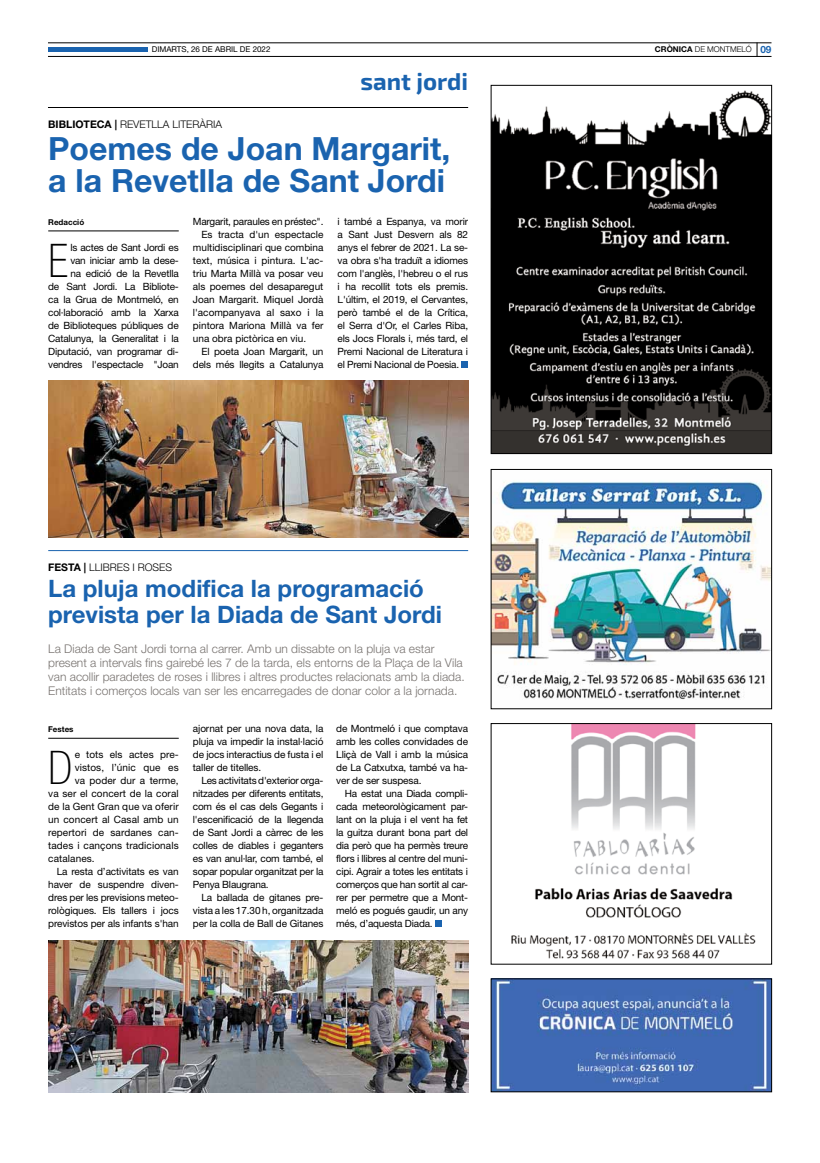
<style>
.page{position:relative;width:820px;height:1163px;background:#fff}
.page>*{position:absolute;margin:0;border:0;box-sizing:border-box;transform-origin:0 0}
.t1{font:100 condensed 46.4px "Helvetica Neue LT Std";color:#000}
.t2{font:700 32px/32px "Helvetica Neue LT Std";color:#1a63af}
.t3{font:700 24px/26px "Helvetica Neue LT Std";color:#1a63af}
.t4{font:700 24px "Exo 2";color:#1a63af}
.t5{font:300 12px/14px "Helvetica Neue LT Std";color:#787370}
.t6{font:300 10.5px "Helvetica Neue LT Std";color:#000}
.t7{font:10px/13px "Helvetica Neue LT Std";letter-spacing:-.01em;color:#000;text-align:justify}
.t8{font:10px "Helvetica Neue LT Std";letter-spacing:.01em;color:#000}
.t9{font:8px "Helvetica Neue LT Std";color:#000}
.t10{font:300 8px "Helvetica Neue LT Std";color:#000}
.t11{font:700 8px "Helvetica Neue LT Std";color:#000}
.s1{font-weight:700}
.s2{font-weight:700;font-size:10px;color:#1a63af}
</style>
<div class="page">
<img style="left:492px;top:90px;width:277px;height:362px">
<div style="left:490px;top:85px;width:281px;height:369px;border:1px solid #000"></div>
<img style="left:492px;top:980px;width:277px;height:109px">
<img style="left:511px;top:725px;width:245px;height:234px">
<img style="left:492px;top:481px;width:277px;height:219px">
<div style="left:490px;top:469px;width:281px;height:240px;border:1px solid #000"></div>
<hr style="left:48px;top:47px;width:99px;height:4px;background:#1a63af">
<svg style="left:756px;top:44px;width:1px;height:12px"></svg>
<hr style="left:48px;top:43px;width:723px;height:1px;background:#000">
<hr style="left:48px;top:56px;width:723px;height:1px;background:#000">
<hr style="left:48px;top:107px;width:420px;height:1px;background:#000">
<hr style="left:48px;top:550px;width:420px;height:1px;background:#1a63af">
<img style="left:48px;top:381px;width:420px;height:156px">
<img style="left:48px;top:940px;width:420px;height:151px">
<hr style="left:48px;top:230px;width:131px;height:1px;background:#000">
<div style="left:461px;top:361px;width:7px;height:7px;background:#1a63af"></div>
<hr style="left:48px;top:737px;width:131px;height:1px;background:#000">
<div style="left:435px;top:920px;width:7px;height:7px;background:#1a63af"></div>
<p class="t9" style="left:152px;top:45px;width:120px">DIMARTS, 26 DE ABRIL DE 2022</p>
<p class="t10" style="left:654px;top:45px;width:118px"><span class="s1">CRÒNICA</span> DE MONTMELÓ <span class="s2">09</span></p>
<h3 class="t4" style="left:360px;top:68px;width:109px">sant jordi</h3>
<p class="t6" style="left:48px;top:118px;width:175px"><span class="s1">BIBLIOTECA |</span> REVETLLA LITERÀRIA</p>
<h2 class="t2" style="left:48px;top:132px;width:403px">Poemes de Joan Margarit, a la Revetlla de Sant Jordi</h2>
<p class="t11" style="left:48px;top:217px;width:37px">Redacció</p>
<h1 class="t1" style="left:48px;top:234px;width:21px">E</h1>
<p class="t7" style="left:48px;top:241px;width:132px;text-align:right">ls actes de Sant Jordi es<br>van iniciar amb la dese-<br>na edició de la Revetlla<br>de Sant Jordi. La Bibliote&shy;ca la Grua de Montmeló, en col·laboració amb la Xarxa de Biblioteques públiques de<br>Catalunya, la Generalitat i la<br>Diputació, van programar di&shy;vendres l'espectacle "Joan</p>
<p class="t7" style="left:193px;top:215px;width:132px">Margarit, paraules en préstec".</p>
<p class="t7" style="left:201px;top:228px;width:123px">Es tracta d'un espectacle</p>
<p class="t7" style="left:193px;top:241px;width:132px">multidisciplinari que combina</p>
<p class="t7" style="left:193px;top:254px;width:132px">text, música i pintura. L'ac-</p>
<p class="t7" style="left:193px;top:267px;width:132px">triu Marta Millà va posar veu</p>
<p class="t7" style="left:193px;top:280px;width:132px">als poemes del desaparegut</p>
<p class="t7" style="left:193px;top:293px;width:132px">Joan Margarit. Miquel Jordà</p>
<p class="t7" style="left:193px;top:306px;width:132px">l'acompanyava al saxo i la</p>
<p class="t7" style="left:193px;top:319px;width:132px">pintora Mariona Millà va fer</p>
<p class="t7" style="left:193px;top:332px;width:115px">una obra pictòrica en viu.</p>
<p class="t7" style="left:201px;top:345px;width:123px">El poeta Joan Margarit, un</p>
<p class="t7" style="left:193px;top:358px;width:132px">dels més llegits a Catalunya</p>
<p class="t7" style="left:337px;top:215px;width:132px">i també a Espanya, va morir a Sant Just Desvern als 82 anys el febrer de 2021. La se&shy;va obra s'ha traduït a idiomes com l'anglès, l'hebreu o el rus i ha recollit tots els premis.<br>L'últim, el 2019, el Cervantes, però també el de la Crítica, el Serra d'Or, el Carles Riba, els Jocs Florals i, més tard, el Premi Nacional de Literatura i el Premi Nacional de Poesia.</p>
<p class="t6" style="left:48px;top:560px;width:125px"><span class="s1">FESTA |</span> LLIBRES I ROSES</p>
<h3 class="t3" style="left:48px;top:574px;width:395px">La pluja modifica la programació prevista per la Diada de Sant Jordi</h3>
<p class="t5" style="left:48px;top:641px;width:418px">La Diada de Sant Jordi torna al carrer. Amb un dissabte on la pluja va estar present a intervals fins gairebé les 7 de la tarda, els entorns de la Plaça de la Vila van acollir paradetes de roses i llibres i altres productes relacionats amb la diada.<br>Entitats i comerços locals van ser les encarregades de donar color a la jornada.</p>
<p class="t11" style="left:48px;top:724px;width:27px">Festes</p>
<h1 class="t1" style="left:48px;top:741px;width:26px">D</h1>
<p class="t8" style="left:75px;top:748px;width:105px">e tots els actes pre-</p>
<p class="t8" style="left:75px;top:761px;width:105px">vistos, l’únic que es</p>
<p class="t8" style="left:75px;top:774px;width:105px">va poder dur a terme,</p>
<p class="t8" style="left:48px;top:787px;width:132px">va ser el concert de la coral</p>
<p class="t8" style="left:48px;top:800px;width:132px">de la Gent Gran que va oferir</p>
<p class="t8" style="left:48px;top:813px;width:132px">un concert al Casal amb un</p>
<p class="t8" style="left:48px;top:826px;width:132px">repertori de sardanes can-</p>
<p class="t8" style="left:48px;top:839px;width:132px">tades i cançons tradicionals</p>
<p class="t8" style="left:48px;top:852px;width:48px">catalanes.</p>
<p class="t7" style="left:57px;top:865px;width:123px">La resta d’activitats es van</p>
<p class="t7" style="left:48px;top:878px;width:132px">haver de suspendre diven-</p>
<p class="t7" style="left:48px;top:891px;width:132px">dres per les previsions meteo-</p>
<p class="t7" style="left:48px;top:904px;width:132px">rològiques. Els tallers i jocs</p>
<p class="t7" style="left:48px;top:917px;width:132px">previstos per als infants s'han</p>
<p class="t7" style="left:193px;top:722px;width:132px">ajornat per una nova data, la pluja va impedir la instal·lació de jocs interactius de fusta i el taller de titelles.</p>
<p class="t7" style="left:193px;top:774px;width:132px;text-indent:8px">Les activitats d'exterior orga&shy;nitzades per diferents entitats, com és el cas dels Gegants i l'escenificació de la llegenda de Sant Jordi a càrrec de les colles de diables i geganters es van anul·lar, com també, el sopar popular organitzat per la Penya Blaugrana.</p>
<p class="t7" style="left:193px;top:891px;width:132px;text-indent:8px">La ballada de gitanes pre&shy;vista a les 17.30 h, organitzada per la colla de Ball de Gitanes</p>
<p class="t7" style="left:336px;top:722px;width:133px">de Montmeló i que comptava amb les colles convidades de Lliçà de Vall i amb la música de La Catxutxa, també va ha&shy;ver de ser suspesa.</p>
<p class="t7" style="left:336px;top:787px;width:133px;text-indent:8px">Ha estat una Diada compli&shy;cada meteorològicament par&shy;lant on la pluja i el vent ha fet la guitza durant bona part del dia però que ha permès treure flors i llibres al centre del muni&shy;cipi. Agrair a totes les entitats i comerços que han sortit al car&shy;rer per permetre que a Mont&shy;meló es pogués gaudir, un any més, d’aquesta Diada.</p>
</div>
